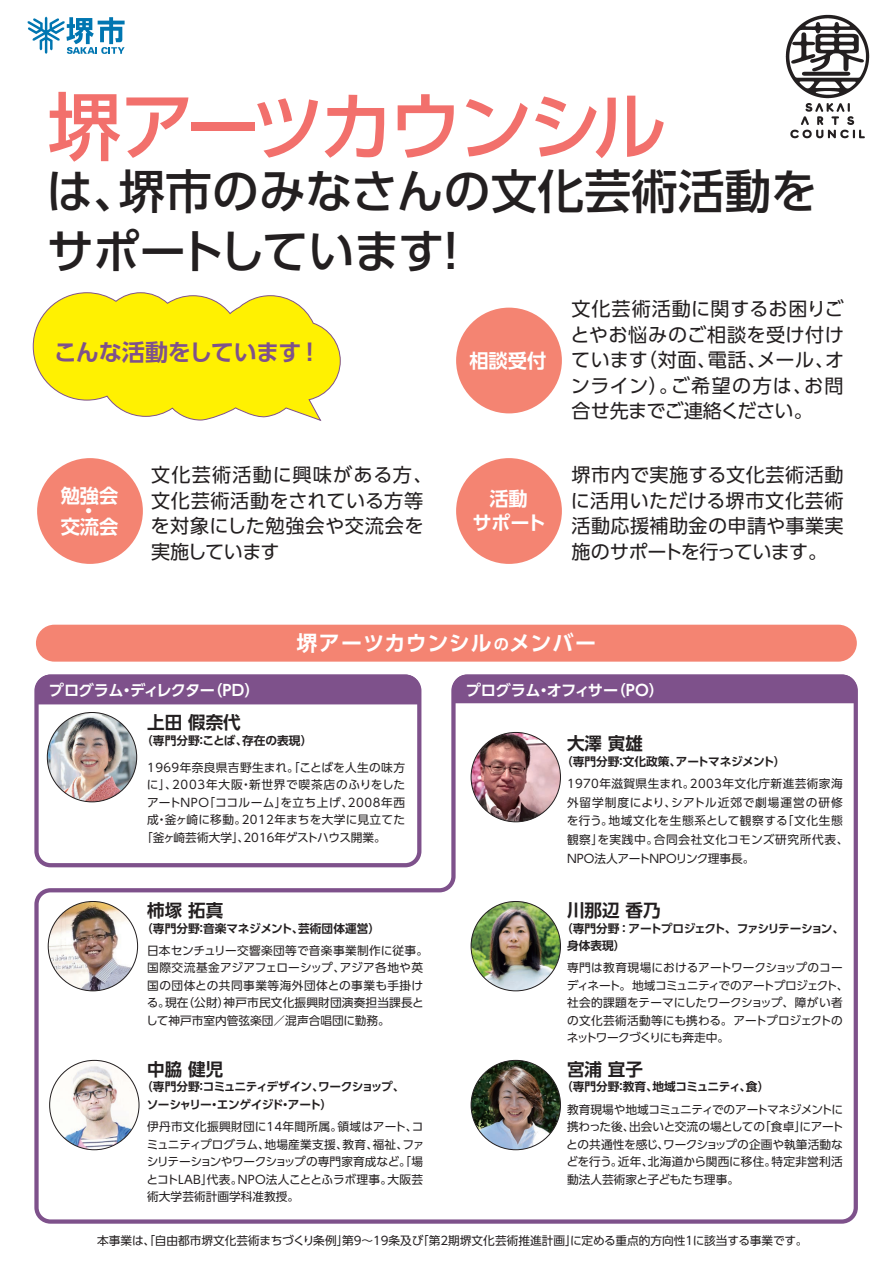
<style>
.page{position:relative;width:893px;height:1263px;background:#fff}
.page>*{position:absolute;margin:0;border:0;box-sizing:border-box;transform-origin:0 0}
.t1{font:500 74.4px "UD Shin Go Pro";letter-spacing:-.07em;color:#f2706c}
.t2{font:500 46.8px "UD Shin Go Pro";letter-spacing:-.005em;color:#231f20}
.t3{font:500 46.8px "UD Shin Go Pro";letter-spacing:-.04em;color:#231f20}
.t4{font:700 23.1px "UD Shin Go Pro De";letter-spacing:-.025em;color:#7e518b}
.t5{font:700 21px "UD Shin Go Pro De";letter-spacing:.045em;color:#fff}
.t6{font:19.2px/25.5px "UD Shin Go Pro";letter-spacing:.02em;color:#231f20}
.t7{font:19.2px/25.5px "UD Shin Go Pro";letter-spacing:-.015em;color:#231f20}
.t8{font:700 19.2px/24px "UD Shin Go Pro De";color:#fff;text-align:center}
.t9{font:700 17.55px "UD Shin Go Pro De";color:#231f20}
.t10{font:700 15.15px "UD Shin Go Pro De";letter-spacing:-.025em;color:#fff}
.t11{font:11.7px/17.5px "UD Shin Go Pro";color:#231f20}
.t12{font:11.7px/17.5px "UD Shin Go Pro";letter-spacing:.035em;color:#231f20;text-align:right}
.t13{font:700 11.7px/17.5px "UD Shin Go Pro De";letter-spacing:-.025em;color:#231f20}
.t14{font:11.7px/17.5px "UD Shin Go Pro";letter-spacing:.02em;color:#231f20}
.t15{font:700 11.7px/17.5px "UD Shin Go Pro De";letter-spacing:-.055em;color:#231f20}
.t16{font:11.7px "UD Shin Go Pro";letter-spacing:.04em;color:#231f20}
.t17{font:11.7px/17.5px "UD Shin Go Pro";letter-spacing:-.035em;color:#231f20;text-align:right}
.t18{font:11.7px "UD Shin Go Pro";letter-spacing:-.04em;color:#231f20}
.t19{font:700 11.7px "UD Shin Go Pro De";color:#231f20}
.t20{font:11.7px "UD Shin Go Pro";letter-spacing:.025em;color:#231f20}
.t21{font:11.7px "UD Shin Go Pro";letter-spacing:.055em;color:#231f20}
.t22{font:11.7px "UD Shin Go Pro";letter-spacing:-.02em;color:#231f20}
.t23{font:700 11.7px "UD Shin Go Pro De";letter-spacing:-.05em;color:#231f20}
.t24{font:11.7px "UD Shin Go Pro";letter-spacing:-.03em;color:#231f20}
.t25{font:11.7px "UD Shin Go Pro";letter-spacing:.08em;color:#231f20}
.t26{font:700 11.7px "UD Shin Go Pro De";letter-spacing:-.085em;color:#231f20}
.t27{font:11.7px "UD Shin Go Pro";letter-spacing:.065em;color:#231f20}
.s1{font-size:15.15px}
</style>
<div class="page">
<svg style="left:33px;top:292px;width:308px;height:129px"></svg>
<div style="left:37px;top:458px;width:106px;height:106px;background:#f48472;border-radius:50%"></div>
<div style="left:456px;top:458px;width:106px;height:106px;background:#f48472;border-radius:50%"></div>
<svg style="left:28px;top:17px;width:97px;height:37px"></svg>
<div style="left:456px;top:308px;width:106px;height:105px;background:#f48472;border-radius:50%"></div>
<div style="left:36px;top:625px;width:821px;height:37px;background:#f48472;border-radius:18px"></div>
<svg style="left:34px;top:687px;width:824px;height:537px"></svg>
<img style="left:785px;top:14px;width:85px;height:125px">
<svg style="left:34px;top:674px;width:387px;height:31px;background:#82578f"></svg>
<svg style="left:451px;top:674px;width:407px;height:30px;background:#835890"></svg>
<img style="left:48px;top:901px;width:90px;height:90px;border-radius:45px">
<img style="left:50px;top:1060px;width:89px;height:90px;border-radius:45px">
<img style="left:471px;top:901px;width:89px;height:90px;border-radius:45px">
<img style="left:471px;top:1060px;width:89px;height:90px;border-radius:45px">
<img style="left:471px;top:732px;width:89px;height:90px;border-radius:45px">
<h1 class="t1" style="left:47px;top:66px;width:621px">堺アーツカウンシル</h1>
<h2 class="t2" style="left:118px;top:153px;width:700px">堺市のみなさんの文化芸術活動を</h2>
<h2 class="t2" style="left:47px;top:153px;width:95px">は、</h2>
<h2 class="t3" style="left:47px;top:213px;width:399px">サポートしています</h2>
<h2 class="t2" style="left:428px;top:213px;width:48px">!</h2>
<h3 class="t4" style="left:54px;top:334px;width:249px">こんな活動をしています</h3>
<h3 class="t4" style="left:298px;top:334px;width:25px">!</h3>
<h3 class="t8" style="left:469px;top:348px;width:78px">相談受付</h3>
<h3 class="t6" style="left:570px;top:295px;width:275px;text-align:right">文化芸術活動に関するお困りごとやお悩みのご相談を受け付けメールオ、</h3>
<h3 class="t6" style="left:638px;top:346px;width:80px">（対面、</h3>
<h3 class="t6" style="left:708px;top:346px;width:60px">電話、</h3>
<h3 class="t6" style="left:571px;top:346px;width:78px">ています</h3>
<h3 class="t6" style="left:671px;top:372px;width:143px">ご希望の方は、</h3>
<h3 class="t7" style="left:571px;top:372px;width:243px">ンライン）。<br>合せ先までご連絡ください。</h3>
<h3 class="t6" style="left:804px;top:372px;width:41px">お問</h3>
<h3 class="t6" style="left:151px;top:462px;width:283px">文化芸術活動に興味がある方、文化芸術活動をされている方等を対象にした勉強会や交流会を実施しています</h3>
<h3 class="t6" style="left:571px;top:462px;width:274px;text-align:justify">堺市内で実施する文化芸術活動に活用いただける堺市文化芸術活動応援補助金の申請や事業実施のサポートを行っています。</h3>
<h3 class="t8" style="left:61px;top:483px;width:59px">勉強会</h3>
<h3 class="t8" style="left:472px;top:486px;width:75px">活動<br>サポート</h3>
<h3 class="t8" style="left:79px;top:498px;width:21px">・</h3>
<h3 class="t8" style="left:61px;top:514px;width:59px">交流会</h3>
<h3 class="t5" style="left:296px;top:626px;width:301px">堺アーツカウンシル<span class="s1">の</span>メンバー</h3>
<p class="t10" style="left:49px;top:678px;width:168px">プログラムディレクター</p>
<p class="t10" style="left:207px;top:678px;width:54px">（PD）</p>
<p class="t10" style="left:119px;top:678px;width:17px">・</p>
<p class="t10" style="left:466px;top:678px;width:154px">プログラムオフィサー</p>
<p class="t10" style="left:611px;top:678px;width:55px">（PO(</p>
<p class="t10" style="left:536px;top:678px;width:17px">・</p>
<h3 class="t9" style="left:147px;top:708px;width:95px">上田假奈代</h3>
<p class="t19" style="left:141px;top:731px;width:108px">（専門分野ことば、</p>
<p class="t13" style="left:242px;top:731px;width:72px">存在の表現(</p>
<p class="t13" style="left:196px;top:731px;width:13px">：</p>
<p class="t12" style="left:147px;top:758px;width:259px">1969年奈良県吉野生まれ。「ことばを人生の味方新世界で喫茶店のふりをした</p>
<p class="t27" style="left:172px;top:775px;width:72px">2003年大阪</p>
<p class="t11" style="left:147px;top:775px;width:32px">に」、</p>
<p class="t11" style="left:240px;top:775px;width:13px">・</p>
<p class="t11" style="left:280px;top:793px;width:74px">を立ち上げ、</p>
<p class="t11" style="left:203px;top:793px;width:85px">「ココルーム」</p>
<p class="t11" style="left:348px;top:793px;width:59px">2008年西</p>
<p class="t11" style="left:147px;top:793px;width:64px">アートNPO</p>
<p class="t14" style="left:242px;top:810px;width:165px">2012年まちを大学に見立てた</p>
<p class="t11" style="left:165px;top:810px;width:83px">釜ヶ崎に移動。</p>
<p class="t11" style="left:147px;top:810px;width:13px">成</p>
<p class="t11" style="left:156px;top:810px;width:13px">・</p>
<p class="t22" style="left:244px;top:828px;width:144px">2016年ゲストハウス開業。</p>
<p class="t11" style="left:141px;top:828px;width:110px">「釜ヶ崎芸術大学」、</p>
<h3 class="t9" style="left:147px;top:896px;width:77px">柿塚拓真</h3>
<p class="t13" style="left:141px;top:919px;width:164px">（専門分野音楽マネジメント、</p>
<p class="t13" style="left:298px;top:919px;width:83px">芸術団体運営(</p>
<p class="t13" style="left:196px;top:919px;width:13px">：</p>
<p class="t14" style="left:340px;top:941px;width:90px;text-indent:-193px">日本センチュリー交響楽団等で音楽事業制作に従事。アジア各地や英</p>
<p class="t14" style="left:147px;top:959px;width:199px">国際交流基金アジアフェローシップ、</p>
<p class="t16" style="left:147px;top:976px;width:277px">国の団体との共同事業等海外団体との事業も手掛け</p>
<p class="t11" style="left:224px;top:994px;width:202px">神戸市民文化振興財団演奏担当課長と</p>
<p class="t11" style="left:182px;top:994px;width:49px">（公財）</p>
<p class="t11" style="left:165px;top:994px;width:25px">現在</p>
<p class="t11" style="left:146px;top:994px;width:245px">る。<br>して神戸市室内管弦楽団／混声合唱団に勤務。</p>
<h3 class="t9" style="left:147px;top:1054px;width:77px">中脇健児</h3>
<p class="t13" style="left:141px;top:1078px;width:184px">（専門分野コミュニティデザイン、</p>
<p class="t26" style="left:318px;top:1077px;width:88px">ワークショップ、</p>
<p class="t13" style="left:147px;top:1078px;width:187px;text-indent:49px">：<br>ソーシャリーエンゲイジドアート(</p>
<p class="t13" style="left:209px;top:1095px;width:13px">・</p>
<p class="t13" style="left:280px;top:1095px;width:13px">・</p>
<p class="t20" style="left:147px;top:1117px;width:196px">伊丹市文化振興財団に14年間所属。</p>
<p class="t11" style="left:338px;top:1118px;width:87px">領域はアートコ、</p>
<p class="t24" style="left:147px;top:1135px;width:124px">ミュニティプログラム、</p>
<p class="t18" style="left:147px;top:1152px;width:278px">シリテーションやワークショップの専門家育成など。「場</p>
<p class="t11" style="left:387px;top:1170px;width:37px">大阪芸</p>
<p class="t11" style="left:342px;top:1135px;width:37px">教育、</p>
<p class="t11" style="left:264px;top:1135px;width:85px">地場産業支援、</p>
<p class="t11" style="left:373px;top:1135px;width:37px">福祉、</p>
<p class="t11" style="left:402px;top:1135px;width:23px">ファ</p>
<p class="t11" style="left:238px;top:1170px;width:156px">NPO法人こととふラボ理事。</p>
<p class="t11" style="left:207px;top:1170px;width:37px">代表。</p>
<p class="t11" style="left:147px;top:1170px;width:154px">とコトLAB」<br>術大学芸術計画学科准教授。</p>
<h3 class="t9" style="left:567px;top:729px;width:77px">大澤寅雄</h3>
<p class="t15" style="left:676px;top:752px;width:111px">アートマネジメント(</p>
<p class="t19" style="left:561px;top:752px;width:122px">（専門分野文化政策、</p>
<p class="t13" style="left:615px;top:752px;width:13px">：</p>
<p class="t12" style="left:671px;top:774px;width:173px;line-height:18.8px;text-align:left;text-indent:-104px">1970年滋賀県生まれ。<br>シアトル近郊で劇場運営の研修</p>
<p class="t12" style="left:690px;top:774px;width:154px">2003年文化庁新進芸術家海</p>
<p class="t25" style="left:567px;top:793px;width:111px">外留学制度により、</p>
<p class="t11" style="left:782px;top:812px;width:62px">「文化生態</p>
<p class="t11" style="left:567px;top:812px;width:48px">を行う。</p>
<p class="t16" style="left:609px;top:811px;width:181px">地域文化を生態系として観察する</p>
<p class="t21" style="left:654px;top:830px;width:196px">合同会社文化コモンズ研究所代表、</p>
<p class="t11" style="left:597px;top:830px;width:62px">を実践中。</p>
<p class="t11" style="left:567px;top:830px;width:189px;line-height:18.8px">観察」<br>NPO法人アートNPOリンク理事長。</p>
<h3 class="t9" style="left:567px;top:896px;width:95px">川那辺香乃</h3>
<p class="t15" style="left:567px;top:919px;width:279px;text-indent:-6px">（専門分野：アートプロジェクト、ファシリテーション、身体表現(</p>
<p class="t11" style="left:567px;top:959px;width:283px">専門は教育現場におけるアートワークショップのコーディネート。地域コミュニティでのアートプロジェクト、社会的課題をテーマにしたワークショップ、障がい者の文化芸術活動等にも携わる。アートプロジェクトのネットワークづくりにも奔走中。</p>
<h3 class="t9" style="left:567px;top:1054px;width:77px">宮浦宜子</h3>
<p class="t23" style="left:653px;top:1077px;width:118px">地域コミュニティ食、 (</p>
<p class="t13" style="left:561px;top:1078px;width:98px">（専門分野教育、</p>
<p class="t13" style="left:615px;top:1078px;width:13px">：</p>
<p class="t17" style="left:567px;top:1100px;width:278px">教育現場や地域コミュニティでのアートマネジメントに「食卓にアート</p>
<p class="t11" style="left:629px;top:1118px;width:138px">出会いと交流の場としての</p>
<p class="t11" style="left:566px;top:1118px;width:278px">携わった後、<br>との共通性を感じワークショップの企画や執筆活動な</p>
<p class="t11" style="left:657px;top:1135px;width:13px">、</p>
<p class="t11" style="left:771px;top:1153px;width:73px">特定非営利活</p>
<p class="t11" style="left:794px;top:1118px;width:13px">」</p>
<p class="t11" style="left:566px;top:1153px;width:174px">どを行う。<br>動法人芸術家と子どもたち理事。</p>
<p class="t11" style="left:618px;top:1153px;width:37px">近年、</p>
<p class="t11" style="left:648px;top:1153px;width:130px">北海道から関西に移住。</p>
<p class="t11" style="left:97px;top:1231px;width:328px">本事業は、「自由都市堺文化芸術まちづくり条例第」 9～19条及び</p>
<p class="t11" style="left:417px;top:1231px;width:392px">「第2期堺文化芸術推進計画に定める重点的方向性1に該当する事業です。</p>
<p class="t11" style="left:565px;top:1231px;width:13px">」</p>
</div>
